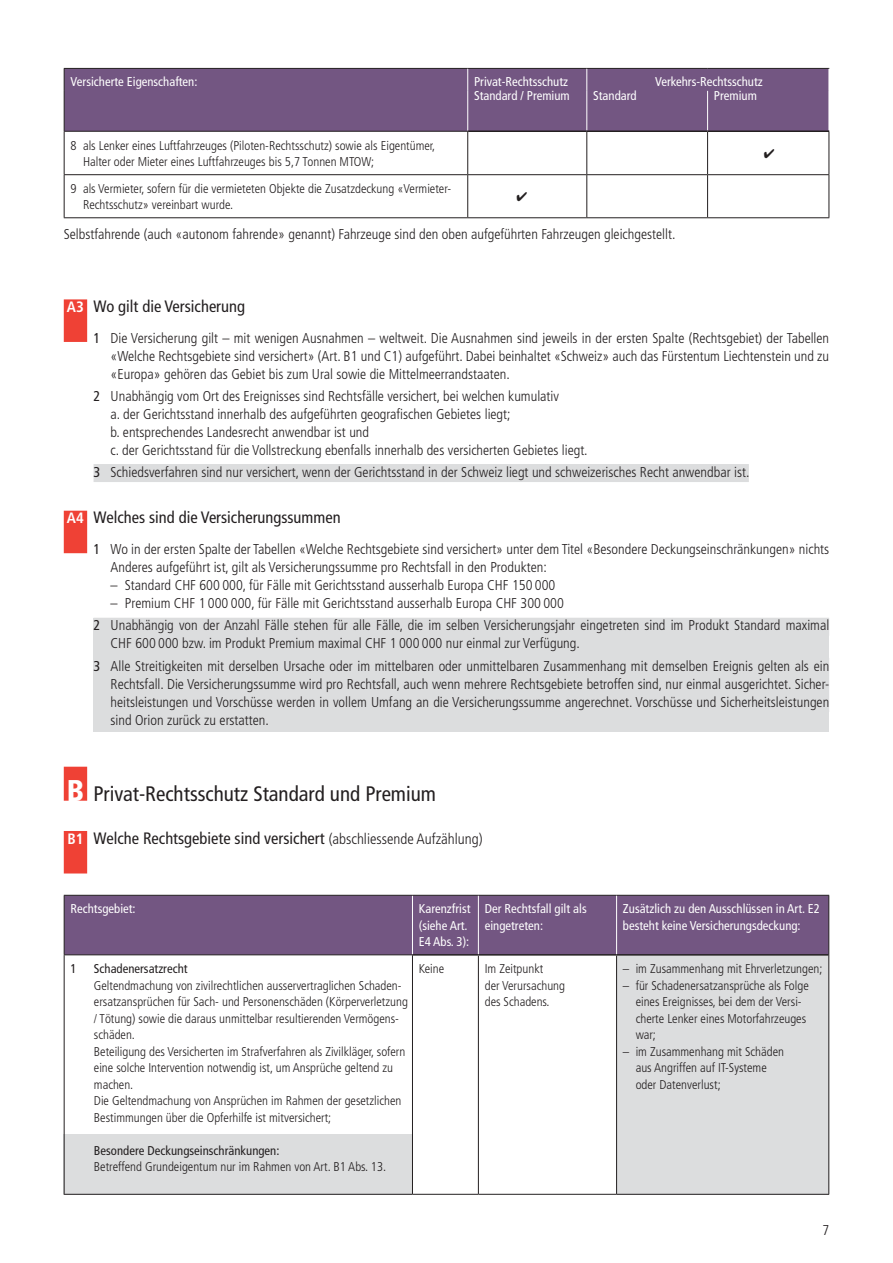
<style>
.page{position:relative;width:893px;height:1263px;background:#fff}
.page>*{position:absolute;margin:0;border:0;box-sizing:border-box;transform-origin:0 0}
.t1{font:condensed 21px "Frutiger";color:#231f20}
.t2{font:condensed 16.5px "Frutiger";color:#231f20}
.t3{font:300 condensed 14.25px/18px "Frutiger LT";color:#231f20}
.t4{font:300 condensed 12.75px/16.5px "Frutiger LT";color:#231f20}
.t5{font:condensed 12.75px/16.5px "Frutiger";color:#fff}
.t6{font:condensed 12.75px "Frutiger LT";color:#231f20}
.t7{font:condensed 12.75px "Frutiger";color:#231f20}
.s1{font-weight:700;font-size:15px;color:#fff}
.s2{font-weight:400}
.s3{font-family:"Frutiger LT";font-weight:900;font-size:30px;color:#fff}
.s4{font-family:"Frutiger LT";font-weight:300;font-size:15px}
</style>
<div class="page">
<div style="left:64px;top:1134px;width:349px;height:61px;background:#dcddde"></div>
<div style="left:94px;top:618px;width:735px;height:113px;background:#dcddde"></div>
<div style="left:64px;top:299px;width:23px;height:43px;background:#ef4135"></div>
<div style="left:94px;top:464px;width:655px;height:18px;background:#dcddde"></div>
<div style="left:65px;top:69px;width:764px;height:62px;background:#735682"></div>
<hr style="left:64px;top:68px;width:404px;height:1px;background:#231f20">
<svg style="left:64px;top:69px;width:1px;height:22px"></svg>
<hr style="left:468px;top:68px;width:119px;height:1px;background:#231f20">
<hr style="left:587px;top:68px;width:121px;height:1px;background:#231f20">
<hr style="left:708px;top:68px;width:121px;height:1px;background:#231f20">
<hr style="left:64px;top:91px;width:1px;height:40px;background:#231f20">
<hr style="left:64px;top:131px;width:404px;height:1px;background:#231f20">
<svg style="left:467px;top:69px;width:1px;height:22px"></svg>
<svg style="left:586px;top:69px;width:1px;height:22px"></svg>
<hr style="left:467px;top:91px;width:1px;height:39px;background:#fff">
<hr style="left:586px;top:91px;width:1px;height:39px;background:#fff">
<hr style="left:707px;top:91px;width:1px;height:39px;background:#fff">
<hr style="left:468px;top:130px;width:119px;height:2px;background:#231f20">
<hr style="left:587px;top:130px;width:121px;height:2px;background:#231f20">
<hr style="left:708px;top:130px;width:121px;height:2px;background:#231f20">
<hr style="left:64px;top:132px;width:1px;height:42px;background:#231f20">
<hr style="left:64px;top:175px;width:1px;height:42px;background:#231f20">
<hr style="left:467px;top:132px;width:1px;height:42px;background:#231f20">
<hr style="left:467px;top:175px;width:1px;height:42px;background:#231f20">
<hr style="left:586px;top:132px;width:1px;height:42px;background:#231f20">
<hr style="left:586px;top:175px;width:1px;height:42px;background:#231f20">
<hr style="left:707px;top:132px;width:1px;height:42px;background:#231f20">
<hr style="left:829px;top:132px;width:1px;height:42px;background:#231f20">
<hr style="left:707px;top:175px;width:1px;height:42px;background:#231f20">
<hr style="left:829px;top:175px;width:1px;height:42px;background:#231f20">
<hr style="left:64px;top:174px;width:404px;height:1px;background:#231f20">
<hr style="left:64px;top:217px;width:404px;height:1px;background:#231f20">
<hr style="left:468px;top:174px;width:119px;height:1px;background:#231f20">
<hr style="left:468px;top:217px;width:119px;height:1px;background:#231f20">
<hr style="left:587px;top:174px;width:121px;height:1px;background:#231f20">
<hr style="left:708px;top:174px;width:121px;height:1px;background:#231f20">
<hr style="left:587px;top:217px;width:121px;height:1px;background:#231f20">
<hr style="left:708px;top:217px;width:121px;height:1px;background:#231f20">
<div style="left:64px;top:511px;width:23px;height:42px;background:#ef4135"></div>
<div style="left:64px;top:831px;width:23px;height:42px;background:#ef4135"></div>
<div style="left:65px;top:896px;width:763px;height:58px;background:#735682"></div>
<div style="left:617px;top:955px;width:212px;height:239px;background:#dcddde"></div>
<hr style="left:64px;top:954px;width:349px;height:1px;background:#231f20">
<hr style="left:413px;top:954px;width:65px;height:1px;background:#231f20">
<hr style="left:478px;top:954px;width:139px;height:1px;background:#231f20">
<hr style="left:617px;top:954px;width:211px;height:1px;background:#231f20">
<hr style="left:412px;top:896px;width:1px;height:58px;background:#fff">
<hr style="left:412px;top:895px;width:66px;height:1px;background:#231f20">
<hr style="left:478px;top:896px;width:1px;height:58px;background:#fff">
<hr style="left:478px;top:895px;width:139px;height:1px;background:#231f20">
<hr style="left:616px;top:896px;width:1px;height:58px;background:#fff">
<hr style="left:828px;top:896px;width:1px;height:59px;background:#231f20">
<hr style="left:617px;top:895px;width:212px;height:1px;background:#231f20">
<hr style="left:64px;top:1194px;width:348px;height:1px;background:#231f20">
<hr style="left:412px;top:1194px;width:66px;height:1px;background:#231f20">
<hr style="left:478px;top:1194px;width:139px;height:1px;background:#231f20">
<hr style="left:617px;top:1194px;width:212px;height:1px;background:#231f20">
<hr style="left:64px;top:895px;width:348px;height:1px;background:#231f20">
<hr style="left:64px;top:896px;width:1px;height:58px;background:#231f20">
<hr style="left:64px;top:955px;width:1px;height:239px;background:#231f20">
<hr style="left:412px;top:955px;width:1px;height:239px;background:#231f20">
<hr style="left:478px;top:955px;width:1px;height:239px;background:#231f20">
<hr style="left:616px;top:955px;width:1px;height:239px;background:#231f20">
<hr style="left:828px;top:955px;width:1px;height:239px;background:#231f20">
<div style="left:64px;top:767px;width:23px;height:34px;background:#ef4135"></div>
<p class="t5" style="left:71px;top:74px;width:128px">Versicherte Eigenschaften:</p>
<p class="t5" style="left:474px;top:74px;width:95px">Privat-Rechtsschutz</p>
<p class="t5" style="left:655px;top:74px;width:109px">Verkehrs-Rechtsschutz</p>
<p class="t5" style="left:474px;top:88px;width:97px">Standard / Premium</p>
<p class="t5" style="left:593px;top:88px;width:45px">Standard</p>
<p class="t5" style="left:714px;top:88px;width:44px">Premium</p>
<p class="t4" style="left:83px;top:137px;width:354px;text-indent:-12px">8 als Lenker eines Luftfahrzeuges (Piloten-Rechtsschutz) sowie als Eigentümer,<br>Halter oder Mieter eines Luftfahrzeuges bis 5,7 Tonnen MTOW;</p>
<p class="t4" style="left:83px;top:180px;width:370px;text-indent:-12px">9 als Vermieter, sofern für die vermieteten Objekte die Zusatzdeckung «Vermieter-<br>Rechtsschutz» vereinbart wurde.</p>
<p class="t3" style="left:64px;top:225px;width:613px">Selbstfahrende (auch «autonom fahrende» genannt) Fahrzeuge sind den oben aufgeführten Fahrzeugen gleichgestellt.</p>
<p class="t2" style="left:67px;top:297px;width:180px"><span class="s1">A3</span> Wo gilt die Versicherung</p>
<p class="t3" style="left:111px;top:329px;width:720px;text-align:justify;text-indent:-17px"><span class="s2">1</span> Die Versicherung gilt – mit wenigen Ausnahmen – weltweit. Die Ausnahmen sind jeweils in der ersten Spalte (Rechtsgebiet) der Tabellen «Welche Rechtsgebiete sind versichert» (Art. B1 und C1) aufgeführt. Dabei beinhaltet «Schweiz» auch das Fürstentum Liechtenstein und zu «Europa» gehören das Gebiet bis zum Ural sowie die Mittelmeerrandstaaten.</p>
<p class="t3" style="left:111px;top:387px;width:479px;text-indent:-17px"><span class="s2">2</span> Unabhängig vom Ort des Ereignisses sind Rechtsfälle versichert, bei welchen kumulativ<br>a. der Gerichtsstand innerhalb des aufgeführten geografischen Gebietes liegt;<br>b. entsprechendes Landesrecht anwendbar ist und<br>c. der Gerichtsstand für die Vollstreckung ebenfalls innerhalb des versicherten Gebietes liegt.</p>
<p class="t3" style="left:94px;top:463px;width:657px"><span class="s2">3</span> Schiedsverfahren sind nur versichert, wenn der Gerichtsstand in der Schweiz liegt und schweizerisches Recht anwendbar ist.</p>
<p class="t2" style="left:67px;top:508px;width:275px"><span class="s1">A4</span> Welches sind die Versicherungssummen</p>
<p class="t3" style="left:111px;top:540px;width:720px;text-indent:-17px"><span class="s2">1</span> Wo in der ersten Spalte der Tabellen «Welche Rechtsgebiete sind versichert» unter dem Titel «Besondere Deckungseinschränkungen» nichts<br>Anderes aufgeführt ist, gilt als Versicherungssumme pro Rechtsfall in den Produkten:</p>
<p class="t3" style="left:111px;top:576px;width:446px">– Standard CHF 600 000, für Fälle mit Gerichtsstand ausserhalb Europa CHF 150 000</p>
<p class="t3" style="left:94px;top:592px;width:737px;line-height:22.2px;text-indent:17px">– Premium CHF 1 000 000, für Fälle mit Gerichtsstand ausserhalb Europa CHF 300 000<br><span class="s2">2</span> Unabhängig von der Anzahl Fälle stehen für alle Fälle, die im selben Versicherungsjahr eingetreten sind im Produkt Standard maximal</p>
<p class="t3" style="left:94px;top:633px;width:737px;line-height:22.2px;text-indent:17px">CHF 600 000 bzw. im Produkt Premium maximal CHF 1 000 000 nur einmal zur Verfügung.<br><span class="s2">3</span> Alle Streitigkeiten mit derselben Ursache oder im mittelbaren oder unmittelbaren Zusammenhang mit demselben Ereignis gelten als ein</p>
<p class="t3" style="left:111px;top:675px;width:720px;text-align:justify">Rechtsfall. Die Versicherungssumme wird pro Rechtsfall, auch wenn mehrere Rechtsgebiete betroffen sind, nur einmal ausgerichtet. Sicher&shy;heitsleistungen und Vorschüsse werden in vollem Umfang an die Versicherungssumme angerechnet. Vorschüsse und Sicherheitsleistungen sind Orion zurück zu erstatten.</p>
<h1 class="t1" style="left:67px;top:781px;width:371px"><span class="s3">B</span> Privat-Rechtsschutz Standard und Premium</h1>
<p class="t2" style="left:67px;top:828px;width:417px"><span class="s1">B1</span> Welche Rechtsgebiete sind versichert <span class="s4">(abschliessende Aufzählung)</span></p>
<p class="t5" style="left:71px;top:901px;width:67px">Rechtsgebiet:</p>
<p class="t5" style="left:419px;top:901px;width:53px">Karenzfrist (siehe Art.<br>E4 Abs. 3):</p>
<p class="t5" style="left:485px;top:901px;width:103px">Der Rechtsfall gilt als eingetreten:</p>
<p class="t5" style="left:623px;top:901px;width:198px">Zusätzlich zu den Ausschlüssen in Art. E2 besteht keine Versicherungsdeckung:</p>
<p class="t7" style="left:71px;top:961px;width:8px">1</p>
<p class="t7" style="left:94px;top:961px;width:95px">Schadenersatzrecht</p>
<p class="t4" style="left:94px;top:977px;width:316px">Geltendmachung von zivilrechtlichen ausservertraglichen Schaden&shy;ersatzansprüchen für Sach- und Personenschäden (Körperverletzung / Tötung) sowie die daraus unmittelbar resultierenden Vermögens&shy;schäden.<br>Beteiligung des Versicherten im Strafverfahren als Zivilkläger, sofern eine solche Intervention notwendig ist, um Ansprüche geltend zu machen.<br>Die Geltendmachung von Ansprüchen im Rahmen der gesetzlichen Bestimmungen über die Opferhilfe ist mitversichert;</p>
<p class="t6" style="left:94px;top:1143px;width:187px">Besondere Deckungseinschränkungen:</p>
<p class="t4" style="left:94px;top:1159px;width:294px">Betreffend Grundeigentum nur im Rahmen von Art. B1 Abs. 13.</p>
<p class="t4" style="left:419px;top:961px;width:27px">Keine</p>
<p class="t4" style="left:485px;top:961px;width:82px">Im Zeitpunkt<br>der Verursachung des Schadens.</p>
<p class="t4" style="left:623px;top:961px;width:201px">– im Zusammenhang mit Ehrverletzungen;</p>
<p class="t4" style="left:636px;top:977px;width:175px;text-indent:-13px">– für Schadenersatzansprüche als Folge eines Ereignisses, bei dem der Versi&shy;cherte Lenker eines Motorfahrzeuges war;</p>
<p class="t4" style="left:636px;top:1043px;width:150px;text-indent:-13px">– im Zusammenhang mit Schäden aus Angriffen auf IT-Systeme oder Datenverlust;</p>
<p class="t3" style="left:822px;top:1222px;width:8px">7</p>
</div>
